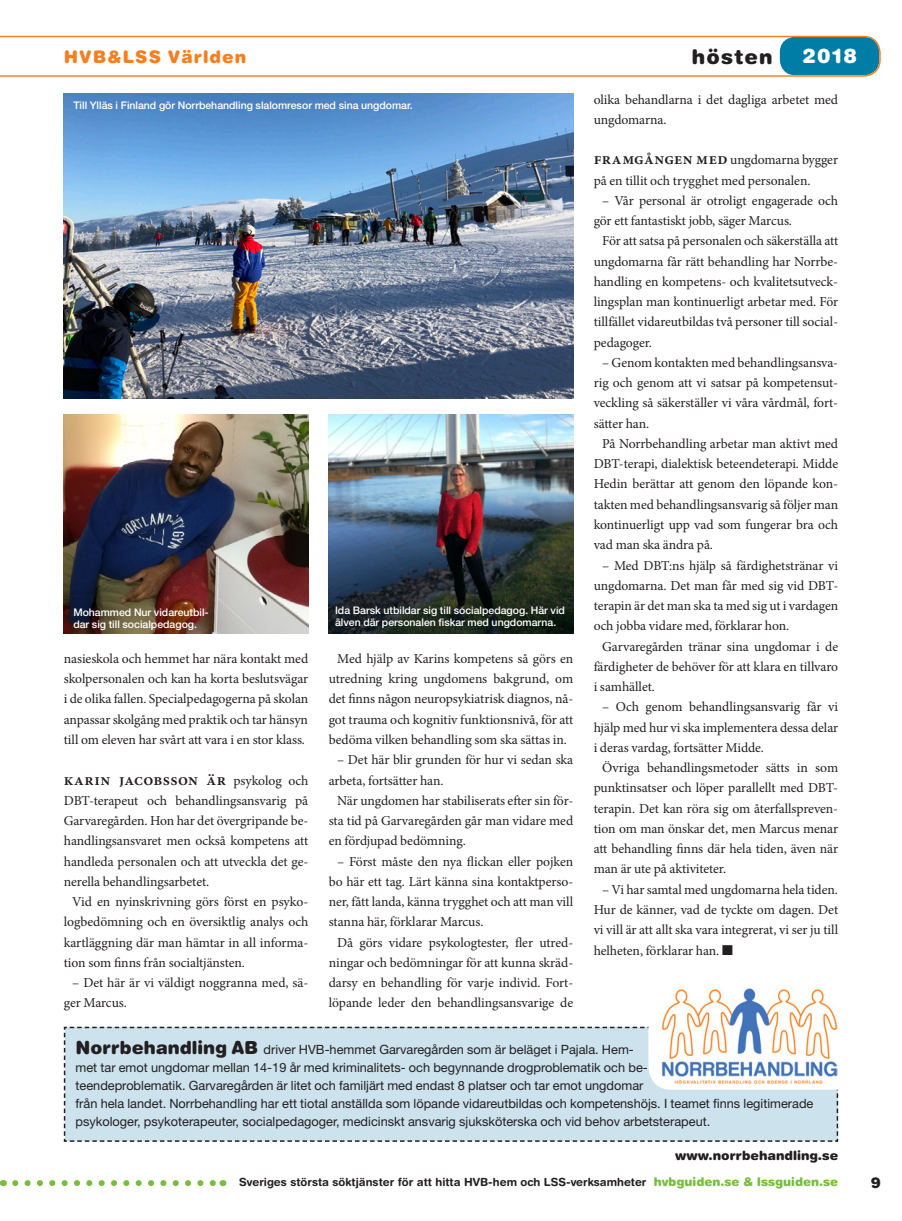
<style>
.page{position:relative;width:902px;height:1221px;background:#fff}
.page>*{position:absolute;margin:0;border:0;box-sizing:border-box;transform-origin:0 0}
.Byline_ny_2{font:900 20.25px "Helvetica Rounded LT Std";letter-spacing:.06em;color:#231f20}
.Byline_ny_2-2{font:900 20.25px "Helvetica Rounded LT Std";color:#fff}
.Byline_ny_2-3{font:900 17.4px "Helvetica Rounded LT Std";letter-spacing:.06em;color:#f57f21}
.Bröd_ny_2{font:600 16.5px "Minion Pro";letter-spacing:.02em;color:#231f20}
.t1{font:900 15px "Helvetica Rounded LT Std";color:#231f20}
.Bröd_ny_2-2{font:13.65px/20.2px "Minion Pro";letter-spacing:-.005em;color:#231f20;text-align:justify}
._2016_-_fakta_rubbe{font:12.75px/18px "Helvetica Neue LT Std";color:#231f20}
._2016_-_fakta_rubbe-2{font:900 12.75px "Helvetica Rounded LT Std";color:#231f20}
.Innehåll_-_red_rutan{font:700 11.25px "Helvetica Rounded LT Std";color:#231f20}
._2016_-_bildtext{font:500 10.5px/12px "Helvetica Neue LT Std";color:#fff}
.s1{font-weight:400;font-size:13.65px}
.s2{font-weight:600;font-size:16.5px}
.s3{font-family:"Helvetica Rounded LT Std";font-weight:900;font-size:18px}
.s4{font-weight:900;font-size:12px;color:#79bd40}
</style>
<div class="page">
<svg style="left:15px;top:1180px;width:201px;height:5px"></svg>
<svg style="left:0;top:1180px;width:4px;height:5px"></svg>
<div style="left:63px;top:1026px;width:775px;height:116px;background:#cce2ed"></div>
<div style="left:648px;top:987px;width:219px;height:102px;background:#fff;border-radius:23px"></div>
<img style="left:661px;top:988px;width:176px;height:96px">
<img style="left:64px;top:94px;width:509px;height:304px">
<img style="left:64px;top:414px;width:244px;height:220px">
<img style="left:329px;top:414px;width:244px;height:220px">
<svg style="left:0;top:36px;width:880px;height:41px"></svg>
<p class="Byline_ny_2-3" style="left:64px;top:45px;width:184px">HVB&amp;LSS Världen</p>
<p class="Byline_ny_2" style="left:691px;top:43px;width:82px">hösten</p>
<p class="Byline_ny_2-2" style="left:802px;top:43px;width:56px">2018</p>
<p class="_2016_-_bildtext" style="left:73px;top:99px;width:341px">Till Ylläs i Finland gör Norrbehandling slalomresor med sina ungdomar.</p>
<p class="_2016_-_bildtext" style="left:73px;top:606px;width:137px">Mohammed Nur vidareutbil&shy;dar sig till socialpedagog.</p>
<p class="_2016_-_bildtext" style="left:335px;top:604px;width:231px">Ida Barsk utbildar sig till socialpedagog. Här vid älven där personalen fiskar med ungdomarna.</p>
<p class="Bröd_ny_2-2" style="left:64px;top:648px;width:246px">nasieskola och hemmet har nära kontakt med skolpersonalen och kan ha korta beslutsvägar i de olika fallen. Specialpedagogerna på skolan anpassar skolgång med praktik och tar hänsyn till om eleven har svårt att vara i en stor klass.</p>
<p class="Bröd_ny_2" style="left:64px;top:767px;width:246px">karin jacobsson är <span class="s1">psykolog och</span></p>
<p class="Bröd_ny_2-2" style="left:64px;top:790px;width:246px">DBT-terapeut och behandlingsansvarig på Garvaregården. Hon har det övergripande be&shy;handlingsansvaret men också kompetens att handleda personalen och att utveckla det ge&shy;nerella behandlingsarbetet.</p>
<p class="Bröd_ny_2-2" style="left:64px;top:891px;width:246px;text-indent:9px">Vid en nyinskrivning görs först en psyko&shy;logbedömning och en översiktlig analys och kartläggning där man hämtar in all informa&shy;tion som finns från socialtjänsten.</p>
<p class="Bröd_ny_2-2" style="left:64px;top:972px;width:246px;text-indent:9px">– Det här är vi väldigt noggranna med, sä&shy;ger Marcus.</p>
<p class="Bröd_ny_2-2" style="left:329px;top:648px;width:246px;text-indent:9px">Med hjälp av Karins kompetens så görs en utredning kring ungdomens bakgrund, om det finns någon neuropsykiatrisk diagnos, nå&shy;got trauma och kognitiv funktionsnivå, för att bedöma vilken behandling som ska sättas in.</p>
<p class="Bröd_ny_2-2" style="left:329px;top:749px;width:246px;text-indent:9px">– Det här blir grunden för hur vi sedan ska arbeta, fortsätter han.</p>
<p class="Bröd_ny_2-2" style="left:329px;top:790px;width:246px;text-indent:9px">När ungdomen har stabiliserats efter sin för&shy;sta tid på Garvaregården går man vidare med en fördjupad bedömning.</p>
<p class="Bröd_ny_2-2" style="left:329px;top:851px;width:246px;text-indent:9px">– Först måste den nya flickan eller pojken bo här ett tag. Lärt känna sina kontaktperso&shy;ner, fått landa, känna trygghet och att man vill stanna här, förklarar Marcus.</p>
<p class="Bröd_ny_2-2" style="left:329px;top:932px;width:246px;text-indent:9px">Då görs vidare psykologtester, fler utred&shy;ningar och bedömningar för att kunna skräd&shy;darsy en behandling för varje individ. Fort&shy;löpande leder den behandlingsansvarige de</p>
<p class="Bröd_ny_2-2" style="left:593px;top:89px;width:246px">olika behandlarna i det dagliga arbetet med ungdomarna.</p>
<p class="Bröd_ny_2-2" style="left:593px;top:150px;width:246px"><span class="s2">framgången med</span> ungdomarna bygger på en tillit och trygghet med personalen.</p>
<p class="Bröd_ny_2-2" style="left:593px;top:190px;width:246px;text-indent:9px">– Vår personal är otroligt engagerade och gör ett fantastiskt jobb, säger Marcus.</p>
<p class="Bröd_ny_2-2" style="left:593px;top:231px;width:246px;text-indent:9px">För att satsa på personalen och säkerställa att ungdomarna får rätt behandling har Norrbe&shy;handling en kompetens- och kvalitetsutveck&shy;lingsplan man kontinuerligt arbetar med. För tillfället vidareutbildas två personer till social&shy;pedagoger.</p>
<p class="Bröd_ny_2-2" style="left:593px;top:352px;width:246px;text-indent:9px">– Genom kontakten med behandlingsansva&shy;rig och genom att vi satsar på kompetensut&shy;veckling så säkerställer vi våra vårdmål, fort&shy;sätter han.</p>
<p class="Bröd_ny_2-2" style="left:593px;top:433px;width:246px;text-indent:9px">På Norrbehandling arbetar man aktivt med DBT-terapi, dialektisk beteendeterapi. Midde Hedin berättar att genom den löpande kon&shy;takten med behandlingsansvarig så följer man kontinuerligt upp vad som fungerar bra och vad man ska ändra på.</p>
<p class="Bröd_ny_2-2" style="left:593px;top:555px;width:246px;text-indent:9px">– Med DBT:ns hjälp så färdighetstränar vi ungdomarna. Det man får med sig vid DBT&shy;terapin är det man ska ta med sig ut i vardagen och jobba vidare med, förklarar hon.</p>
<p class="Bröd_ny_2-2" style="left:593px;top:636px;width:246px;text-indent:9px">Garvaregården tränar sina ungdomar i de färdigheter de behöver för att klara en tillvaro i samhället.</p>
<p class="Bröd_ny_2-2" style="left:593px;top:697px;width:246px;text-indent:9px">– Och genom behandlingsansvarig får vi hjälp med hur vi ska implementera dessa delar i deras vardag, fortsätter Midde.</p>
<p class="Bröd_ny_2-2" style="left:593px;top:757px;width:246px;text-indent:9px">Övriga behandlingsmetoder sätts in som punktinsatser och löper parallellt med DBT&shy;terapin. Det kan röra sig om återfallspreven&shy;tion om man önskar det, men Marcus menar att behandling finns där hela tiden, även när man är ute på aktiviteter.</p>
<p class="Bröd_ny_2-2" style="left:593px;top:879px;width:246px;text-indent:9px">– Vi har samtal med ungdomarna hela tiden.<br>Hur de känner, vad de tyckte om dagen. Det vi vill är att allt ska vara integrerat, vi ser ju till helheten, förklarar han. ■</p>
<p class="_2016_-_fakta_rubbe" style="left:75px;top:1040px;width:739px"><span class="s3">Norrbehandling AB</span> driver HVB-hemmet Garvaregården som är beläget i Pajala. Hem-<br>met tar emot ungdomar mellan 14-19 år med kriminalitets- och begynnande drogproblematik och be-<br>teendeproblematik. Garvaregården är litet och familjärt med endast 8 platser och tar emot ungdomar<br>från hela landet. Norrbehandling har ett tiotal anställda som löpande vidareutbildas och kompetenshöjs. I teamet finns legitimerade psykologer, psykoterapeuter, socialpedagoger, medicinskt ansvarig sjuksköterska och vid behov arbetsterapeut.</p>
<p class="_2016_-_fakta_rubbe-2" style="left:675px;top:1147px;width:165px">www.norrbehandling.se</p>
<p class="Innehåll_-_red_rutan" style="left:239px;top:1174px;width:600px">Sveriges största söktjänster för att hitta HVB-hem och LSS-verksamheter <span class="s4">hvbguiden.se &amp; lssguiden.se</span></p>
<p class="t1" style="left:870px;top:1172px;width:12px">9</p>
</div>
